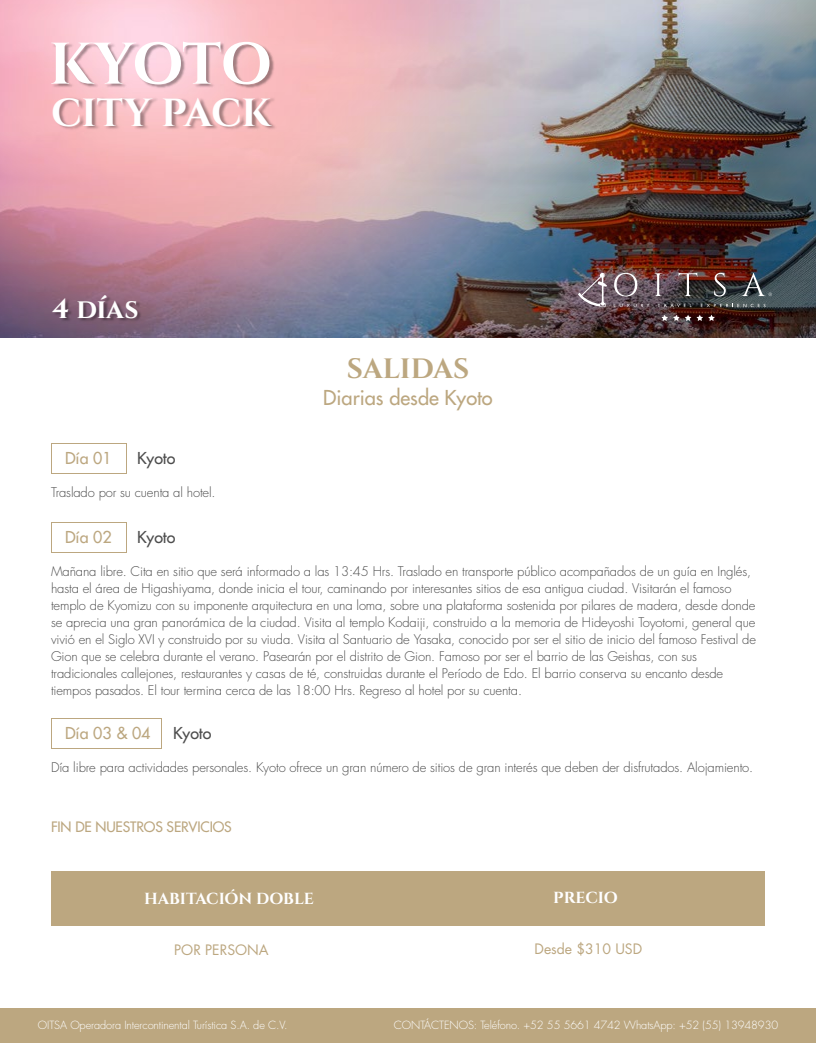
<style>
.page{position:relative;width:816px;height:1056px;background:#fff}
.page>*{position:absolute;margin:0;border:0;box-sizing:border-box;transform-origin:0 0}
.t1{font:700 58.5px "Cinzel";letter-spacing:-.015em;color:#fff}
.t2{font:700 39.2px "Cinzel";letter-spacing:-.005em;color:#fff}
.t3{font:700 28px "Cinzel";color:#bca780}
.t4{font:700 27.7px "Cinzel";color:#fff}
.t5{font:500 20px "Futura Std";color:#bca780}
.t6{font:700 16px "Cinzel";letter-spacing:-.005em;color:#fff}
.t7{font:500 16px "Futura Std";color:#bca780}
.t8{font:500 16px "Futura Std";color:#4d4d4d}
.t9{font:14px "Futura Std";color:#bca780}
.t10{font:500 14px "Futura Std";letter-spacing:-.01em;color:#bca780}
.t11{font:300 13px/17px "Futura Std";letter-spacing:-.01em;color:#4d4d4d}
.t12{font:300 11px "Futura Std";letter-spacing:-.01em;color:#fff}
</style>
<div class="page">
<img style="left:500px;top:0;width:316px;height:338px">
<svg style="left:0;top:0;width:500px;height:338px;background:#c59eaa"></svg>
<div style="left:0;top:1008px;width:816px;height:35px;background:#bca780"></div>
<img style="left:52px;top:293px;width:93px;height:40px">
<div style="left:51px;top:871px;width:714px;height:55px;background:#bca780"></div>
<img style="left:51px;top:91px;width:229px;height:55px">
<img style="left:48px;top:32px;width:230px;height:78px">
<div style="left:51px;top:443px;width:76px;height:31px;border:1px solid #bca780"></div>
<div style="left:51px;top:522px;width:76px;height:31px;border:1px solid #bca780"></div>
<div style="left:51px;top:718px;width:111px;height:31px;border:1px solid #bca780"></div>
<svg style="left:614px;top:304px;width:35px;height:3px"></svg>
<svg style="left:658px;top:304px;width:34px;height:3px"></svg>
<svg style="left:701px;top:304px;width:65px;height:3px"></svg>
<svg style="left:661px;top:315px;width:54px;height:6px"></svg>
<svg style="left:578px;top:273px;width:29px;height:35px"></svg>
<svg style="left:614px;top:273px;width:23px;height:24px"></svg>
<svg style="left:655px;top:273px;width:7px;height:23px"></svg>
<svg style="left:679px;top:273px;width:18px;height:23px"></svg>
<svg style="left:714px;top:273px;width:12px;height:24px"></svg>
<svg style="left:742px;top:273px;width:30px;height:23px"></svg>
<h1 class="t1" style="left:49px;top:28px;width:225px">KYOTO</h1>
<h2 class="t2" style="left:51px;top:89px;width:222px">CITY PACK</h2>
<h3 class="t4" style="left:52px;top:292px;width:88px">4 días</h3>
<p class="t7" style="left:65px;top:448px;width:48px">Día 01</p>
<p class="t8" style="left:137px;top:448px;width:40px">Kyoto</p>
<p class="t11" style="left:51px;top:484px;width:166px">Traslado por su cuenta al hotel.</p>
<p class="t7" style="left:65px;top:527px;width:48px">Día 02</p>
<p class="t8" style="left:137px;top:527px;width:40px">Kyoto</p>
<h3 class="t3" style="left:347px;top:352px;width:124px">SALIDAS</h3>
<h3 class="t5" style="left:323px;top:385px;width:171px">Diarias desde Kyoto</h3>
<p class="t11" style="left:51px;top:563px;width:706px">Mañana libre. Cita en sitio que será informado a las 13:45 Hrs. Traslado en transporte público acompañados de un guía en Inglés, hasta el área de Higashiyama, donde inicia el tour, caminando por interesantes sitios de esa antigua ciudad. Visitarán el famoso templo de Kyomizu con su imponente arquitectura en una loma, sobre una plataforma sostenida por pilares de madera, desde donde se aprecia una gran panorámica de la ciudad. Visita al templo Kodaiji, construido a la memoria de Hideyoshi Toyotomi, general que vivió en el Siglo XVI y construido por su viuda. Visita al Santuario de Yasaka, conocido por ser el sitio de inicio del famoso Festival de Gion que se celebra durante el verano. Pasearán por el distrito de Gion. Famoso por ser el barrio de las Geishas, con sus tradicionales callejones, restaurantes y casas de té, construidas durante el Período de Edo. El barrio conserva su encanto desde tiempos pasados. El tour termina cerca de las 18:00 Hrs. Regreso al hotel por su cuenta.</p>
<p class="t7" style="left:65px;top:723px;width:87px">Día 03 &amp; 04</p>
<p class="t8" style="left:173px;top:723px;width:40px">Kyoto</p>
<p class="t11" style="left:51px;top:759px;width:704px">Día libre para actividades personales. Kyoto ofrece un gran número de sitios de gran interés que deben der disfrutados. Alojamiento.</p>
<p class="t10" style="left:51px;top:818px;width:182px">FIN DE NUESTROS SERVICIOS</p>
<p class="t6" style="left:144px;top:889px;width:171px">HABITACIÓN DOBLE</p>
<p class="t6" style="left:553px;top:888px;width:66px">PRECIO</p>
<p class="t9" style="left:174px;top:941px;width:96px">POR PERSONA</p>
<p class="t9" style="left:535px;top:940px;width:109px">Desde $310 USD</p>
<p class="t12" style="left:38px;top:1018px;width:251px">OITSA Operadora Intercontinental Turística S.A. de C.V.</p>
<p class="t12" style="left:394px;top:1018px;width:386px">CONTÁCTENOS: Teléfono. +52 55 5661 4742 WhatsApp: +52 (55) 13948930</p>
</div>
